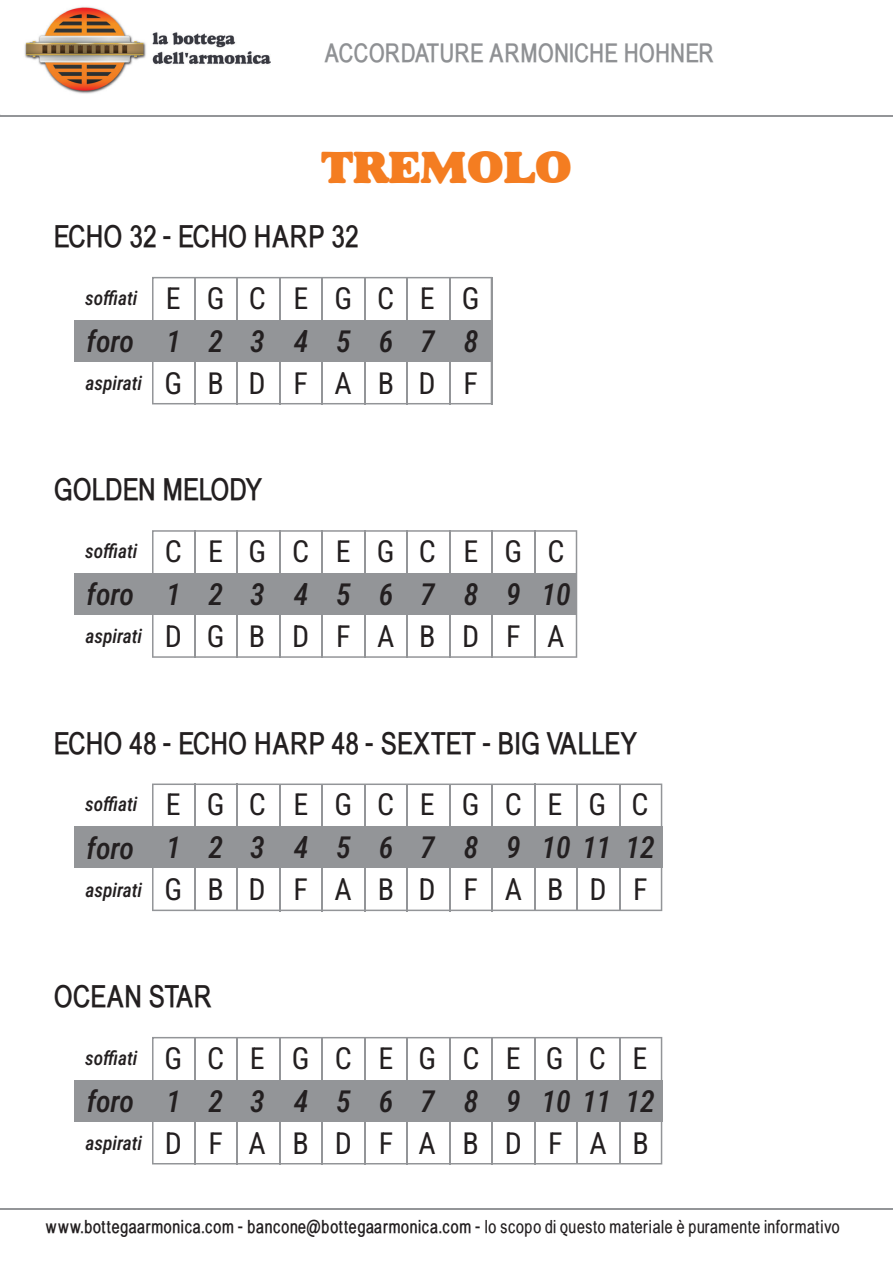
<style>
.page{position:relative;width:893px;height:1263px;background:#fff}
.page>*{position:absolute;margin:0;border:0;box-sizing:border-box;transform-origin:0 0}
.t1{font:800 46.5px "Alfredo";color:#f47d21}
.t2{font:700 30px "Babel Sans";color:#231f20}
.t3{font:30px "Roboto Condensed";letter-spacing:.87em;color:#231f20}
.t4{font:italic 500 30px "Roboto Condensed";letter-spacing:.895em;color:#231f20}
.t5{font:30px "Roboto Condensed";letter-spacing:.85em;color:#231f20}
.t6{font:italic 500 30px "Roboto Condensed";letter-spacing:.93em;color:#231f20}
.t7{font:30px "Roboto Condensed";letter-spacing:.89em;color:#231f20}
.t8{font:700 25.5px "Babel Sans";color:#8f9194}
.t9{font:italic 500 19.5px "Roboto Condensed";color:#231f20}
.t10{font:700 18px "Babel Sans";letter-spacing:.025em;color:#231f20}
.s1{font-weight:400}
</style>
<div class="page">
<img style="left:24px;top:6px;width:246px;height:88px">
<hr style="left:0;top:1208px;width:893px;height:1px;background:#939598">
<hr style="left:0;top:115px;width:893px;height:1px;background:#939598">
<svg style="left:152px;top:277px;width:339px;height:127px"></svg>
<hr style="left:194px;top:277px;width:1px;height:127px;background:#939598">
<hr style="left:236px;top:277px;width:2px;height:127px;background:#939598">
<hr style="left:406px;top:277px;width:2px;height:128px;background:#939598">
<hr style="left:364px;top:277px;width:1px;height:128px;background:#939598">
<hr style="left:321px;top:277px;width:2px;height:128px;background:#939598">
<hr style="left:279px;top:277px;width:1px;height:128px;background:#939598">
<hr style="left:449px;top:277px;width:1px;height:128px;background:#939598">
<hr style="left:491px;top:277px;width:2px;height:128px;background:#939598">
<div style="left:74px;top:320px;width:419px;height:41px;background:#939598"></div>
<svg style="left:152px;top:530px;width:425px;height:128px"></svg>
<hr style="left:194px;top:530px;width:1px;height:128px;background:#939598">
<hr style="left:236px;top:530px;width:2px;height:128px;background:#939598">
<hr style="left:534px;top:530px;width:1px;height:128px;background:#939598">
<hr style="left:406px;top:531px;width:2px;height:127px;background:#939598">
<hr style="left:364px;top:531px;width:1px;height:127px;background:#939598">
<hr style="left:321px;top:531px;width:2px;height:127px;background:#939598">
<hr style="left:279px;top:531px;width:1px;height:127px;background:#939598">
<hr style="left:449px;top:531px;width:1px;height:127px;background:#939598">
<hr style="left:491px;top:531px;width:2px;height:127px;background:#939598">
<div style="left:74px;top:573px;width:503px;height:41px;background:#939598"></div>
<svg style="left:152px;top:783px;width:510px;height:128px"></svg>
<hr style="left:194px;top:783px;width:1px;height:128px;background:#939598">
<hr style="left:236px;top:783px;width:2px;height:128px;background:#939598">
<hr style="left:534px;top:783px;width:1px;height:128px;background:#939598">
<hr style="left:406px;top:784px;width:2px;height:127px;background:#939598">
<hr style="left:364px;top:784px;width:1px;height:127px;background:#939598">
<hr style="left:321px;top:784px;width:2px;height:127px;background:#939598">
<hr style="left:279px;top:784px;width:1px;height:127px;background:#939598">
<hr style="left:449px;top:784px;width:1px;height:127px;background:#939598">
<hr style="left:491px;top:784px;width:2px;height:127px;background:#939598">
<div style="left:74px;top:827px;width:588px;height:41px;background:#939598"></div>
<hr style="left:576px;top:784px;width:1px;height:126px;background:#939598">
<hr style="left:619px;top:784px;width:2px;height:126px;background:#939598">
<svg style="left:152px;top:1037px;width:510px;height:127px"></svg>
<hr style="left:194px;top:1037px;width:1px;height:127px;background:#939598">
<hr style="left:236px;top:1037px;width:2px;height:127px;background:#939598">
<hr style="left:534px;top:1037px;width:1px;height:127px;background:#939598">
<hr style="left:406px;top:1037px;width:2px;height:128px;background:#939598">
<hr style="left:364px;top:1037px;width:1px;height:128px;background:#939598">
<hr style="left:321px;top:1037px;width:2px;height:128px;background:#939598">
<hr style="left:279px;top:1037px;width:1px;height:128px;background:#939598">
<hr style="left:449px;top:1037px;width:1px;height:128px;background:#939598">
<hr style="left:491px;top:1037px;width:2px;height:128px;background:#939598">
<div style="left:74px;top:1080px;width:588px;height:41px;background:#939598"></div>
<hr style="left:576px;top:1037px;width:1px;height:127px;background:#939598">
<hr style="left:619px;top:1037px;width:2px;height:126px;background:#939598">
<h3 class="t8" style="left:325px;top:38px;width:390px">ACCORDATURE ARMONICHE HOHNER</h3>
<h1 class="t1" style="left:321px;top:141px;width:252px">TREMOLO</h1>
<h2 class="t2" style="left:54px;top:219px;width:307px">ECHO 32 - ECHO HARP 32</h2>
<p class="t9" style="left:85px;top:284px;width:54px">soffiati</p>
<h2 class="t3" style="left:166px;top:277px;width:315px">EGCEGCEG</h2>
<h2 class="t4" style="left:87px;top:320px;width:49px">foro</h2>
<h2 class="t6" style="left:166px;top:320px;width:314px">12345678</h2>
<p class="t9" style="left:86px;top:369px;width:58px">aspirati</p>
<h2 class="t3" style="left:164px;top:362px;width:315px">GBDFABDF</h2>
<h2 class="t2" style="left:54px;top:472px;width:210px">GOLDEN MELODY</h2>
<p class="t9" style="left:85px;top:537px;width:54px">soffiati</p>
<h2 class="t3" style="left:165px;top:530px;width:401px">CEGCEGCEGC</h2>
<h2 class="t4" style="left:87px;top:573px;width:49px">foro</h2>
<h2 class="t6" style="left:166px;top:573px;width:406px">12345678910</h2>
<p class="t9" style="left:86px;top:623px;width:58px">aspirati</p>
<h2 class="t7" style="left:165px;top:615px;width:401px">DGBDFABDFA</h2>
<h2 class="t2" style="left:54px;top:726px;width:585px">ECHO 48 - ECHO HARP 48 - SEXTET - BIG VALLEY</h2>
<p class="t9" style="left:85px;top:791px;width:54px">soffiati</p>
<h2 class="t5" style="left:166px;top:784px;width:398px">EGCEGCEGCE</h2>
<h2 class="t3" style="left:588px;top:784px;width:19px">G</h2>
<h2 class="t3" style="left:631px;top:784px;width:19px">C</h2>
<h2 class="t4" style="left:87px;top:827px;width:49px">foro</h2>
<h2 class="t4" style="left:166px;top:827px;width:490px">1234567891011 12</h2>
<p class="t9" style="left:86px;top:876px;width:58px">aspirati</p>
<h2 class="t3" style="left:164px;top:869px;width:401px">GBDFABDFAB</h2>
<h2 class="t3" style="left:589px;top:869px;width:19px">D</h2>
<h2 class="t3" style="left:633px;top:869px;width:16px">F</h2>
<h2 class="t2" style="left:54px;top:979px;width:159px">OCEAN STAR</h2>
<p class="t9" style="left:85px;top:1044px;width:54px">soffiati</p>
<h2 class="t5" style="left:164px;top:1037px;width:401px">GCEGCEGCEG</h2>
<h2 class="t3" style="left:589px;top:1037px;width:19px">C</h2>
<h2 class="t3" style="left:632px;top:1037px;width:16px">E</h2>
<h2 class="t4" style="left:87px;top:1080px;width:49px">foro</h2>
<p class="t9" style="left:86px;top:1129px;width:58px">aspirati</p>
<h2 class="t4" style="left:166px;top:1080px;width:490px">1234567891011 12</h2>
<h2 class="t3" style="left:165px;top:1122px;width:399px">DFABDFABDF</h2>
<h2 class="t3" style="left:589px;top:1122px;width:19px">A</h2>
<h2 class="t3" style="left:632px;top:1122px;width:18px">B</h2>
<p class="t10" style="left:46px;top:1216px;width:795px">www.bottegaarmonica.com - bancone@bottegaarmonica.com - <span class="s1">lo scopo di questo materiale è puramente informativo</span></p>
</div>
